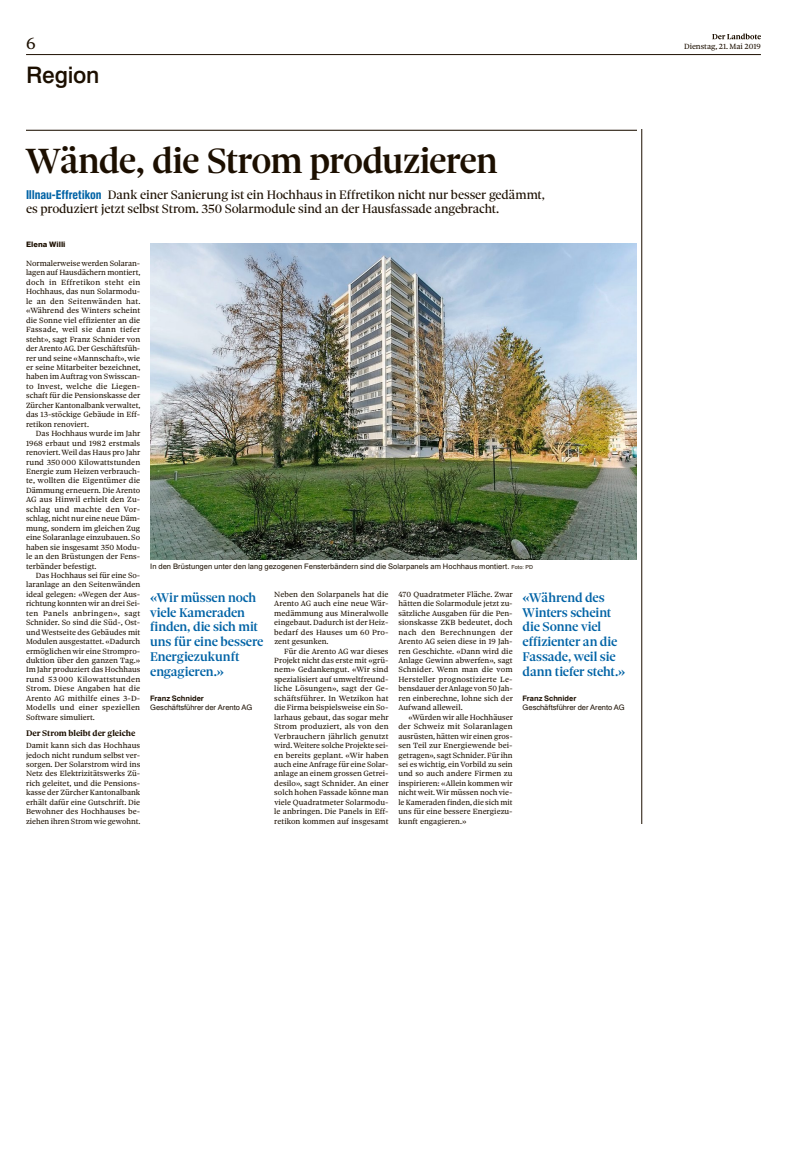
<style>
.page{position:relative;width:787px;height:1166px;background:#fff}
.page>*{position:absolute;margin:0;border:0;box-sizing:border-box;transform-origin:0 0}
.t1{font:37.62px "Sole Serif Headline Medium OV BALGHH";letter-spacing:-.025em;color:#1c0f00}
.t2{font:22.75px "Newhouse DT Medium OV BALGHB";letter-spacing:-.01em;color:#1c0f00}
.t3{font:17.5px "Sole Serif Text Regular OV BALGHA";color:#1c0f00}
.t4{font:13.56px/14.9px "Sole Serif Headline Medium OV BALGHH";letter-spacing:-.015em;color:#0063a6}
.t5{font:13.12px/14px "Sole Serif Headline Regular OV BALGHK";letter-spacing:-.01em;color:#1c0f00}
.t6{font:8.75px "Sole Serif Text Bold OV BALGHF";letter-spacing:-.005em;color:#1c0f00}
.t7{font:8.05px/9.5px "Sole Serif Text Regular OV BALGHA";letter-spacing:.005em;color:#1c0f00;text-align:justify}
.t8{font:7.52px "Newhouse DT Regular OV BALGHI";letter-spacing:.01em;color:#1c0f00}
.t9{font:7.52px "Newhouse DT Bold OV BALGHL";color:#1c0f00}
.t10{font:7.52px "Newhouse DT Extra Bold OV BALGHJ";color:#1c0f00}
.s1{font-family:"Newhouse DT Cond Ext Bold OV BALGHE";font-size:12.25px;color:#0063a6}
.s2{font-size:5.42px}
</style>
<div class="page">
<hr style="left:26px;top:54px;width:734px;height:1px;background:#1c0f00">
<svg style="left:712px;top:34px;width:48px;height:5px"></svg>
<hr style="left:641px;top:130px;width:1px;height:694px;background:#1c0f00">
<hr style="left:26px;top:130px;width:610px;height:1px;background:#1c0f00">
<img style="left:150px;top:243px;width:486px;height:316px">
<h3 class="t3" style="left:26px;top:32px;width:11px">6</h3>
<p class="t7" style="left:684px;top:41px;width:78px">Dienstag, 21. Mai 2019</p>
<h2 class="t2" style="left:26px;top:61px;width:75px">Region</h2>
<h1 class="t1" style="left:26px;top:138px;width:473px">Wände, die Strom produzieren</h1>
<h3 class="t5" style="left:26px;top:188px;width:520px"><span class="s1">Illnau-Effretikon</span> Dank einer Sanierung ist ein Hochhaus in Effretikon nicht nur besser gedämmt, es produziert jetzt selbst Strom. 350 Solarmodule sind an der Hausfassade angebracht.</h3>
<p class="t10" style="left:26px;top:240px;width:41px">Elena Willi</p>
<p class="t7" style="left:26px;top:258px;width:116px">Normalerweise werden Solaran&shy;lagen auf Hausdächern montiert, doch in Effretikon steht ein Hochhaus, das nun Solarmodu&shy;le an den Seitenwänden hat. «Während des Winters scheint die Sonne viel effizienter an die Fassade, weil sie dann tiefer steht», sagt Franz Schnider von derArentoAG. Der Geschäftsfüh&shy;rer und seine «Mannschaft»,wie er seine Mitarbeiter bezeichnet, haben im Auftrag von Swisscan&shy;to Invest, welche die Liegen&shy;schaft für die Pensionskasse der Zürcher Kantonalbank verwaltet, das 13-stöckige Gebäude in Eff&shy;retikon renoviert.</p>
<p class="t7" style="left:26px;top:429px;width:116px;text-indent:10px">Das Hochhaus wurde im Jahr 1968 erbaut und 1982 erstmals renoviert.Weil das Haus pro Jahr rund 350 000 Kilowattstunden Energie zum Heizen verbrauch&shy;te, wollten die Eigentümer die Dämmung erneuern. Die Arento AG aus Hinwil erhielt den Zu&shy;schlag und machte den Vor&shy;schlag, nicht nur eine neue Däm&shy;mung, sondern im gleichen Zug eine Solaranlage einzubauen. So haben sie insgesamt 350 Modu&shy;le an den Brüstungen der Fens&shy;terbänder befestigt.</p>
<p class="t7" style="left:26px;top:570px;width:116px;text-indent:10px">Das Hochhaus sei für eine So&shy;laranlage an den Seitenwänden ideal gelegen: «Wegen der Aus&shy;richtung konnten wir an drei Sei&shy;ten Panels anbringen», sagt Schnider. So sind die Süd-, Ost&shy;undWestseite des Gebäudes mit Modulen ausgestattet. «Dadurch ermöglichen wir eine Strompro&shy;duktion über den ganzen Tag.» Im Jahr produziert das Hochhaus rund 53 000 Kilowattstunden Strom. Diese Angaben hat die Arento AG mithilfe eines 3-D-Modells und einer speziellen Software simuliert.</p>
<p class="t6" style="left:26px;top:727px;width:111px">Der Strom bleibt der gleiche</p>
<p class="t7" style="left:26px;top:740px;width:116px">Damit kann sich das Hochhaus jedoch nicht rundum selbst ver&shy;sorgen. Der Solarstrom wird ins Netz des Elektrizitätswerks Zü&shy;rich geleitet, und die Pensions&shy;kasse der Zürcher Kantonalbank erhält dafür eine Gutschrift. Die Bewohner des Hochhauses be&shy;ziehen ihren Strom wie gewohnt.</p>
<p class="t8" style="left:150px;top:561px;width:384px">In den Brüstungen unter den lang gezogenen Fensterbändern sind die Solarpanels am Hochhaus montiert. <span class="s2">Foto: PD</span></p>
<h3 class="t4" style="left:522px;top:589px;width:104px">«Während des<br>Winters scheint die Sonne viel effizienter an die<br>Fassade, weil sie dann tiefer steht.»</h3>
<p class="t9" style="left:522px;top:694px;width:55px">Franz Schnider</p>
<p class="t8" style="left:522px;top:703px;width:104px">Geschäftsführer der Arento AG</p>
<p class="t7" style="left:398px;top:589px;width:116px">470 Quadratmeter Fläche. Zwar hätten die Solarmodule jetzt zu&shy;sätzliche Ausgaben für die Pen&shy;sionskasse ZKB bedeutet, doch nach den Berechnungen der Arento AG seien diese in 19 Jah&shy;ren Geschichte. «Dann wird die Anlage Gewinn abwerfen», sagt Schnider. Wenn man die vom Hersteller prognostizierte Le&shy;bensdauer derAnlage von 50 Jah&shy;ren einberechne, lohne sich der Aufwand alleweil.</p>
<p class="t7" style="left:398px;top:712px;width:116px;text-indent:10px">«Würden wir alle Hochhäuser der Schweiz mit Solaranlagen ausrüsten, hätten wir einen gros&shy;sen Teil zur Energiewende bei&shy;getragen», sagt Schnider. Für ihn sei es wichtig, einVorbild zu sein und so auch andere Firmen zu inspirieren: «Allein kommen wir nicht weit.Wir müssen noch vie&shy;le Kameraden finden, die sich mit uns für eine bessere Energiezu&shy;kunft engagieren.»</p>
<p class="t7" style="left:274px;top:589px;width:116px">Neben den Solarpanels hat die Arento AG auch eine neue Wär&shy;medämmung aus Mineralwolle eingebaut. Dadurch ist der Heiz&shy;bedarf des Hauses um 60 Pro&shy;zent gesunken.</p>
<p class="t7" style="left:274px;top:646px;width:116px;text-indent:10px">Für die Arento AG war dieses Projekt nicht das erste mit «grü&shy;nem» Gedankengut. «Wir sind spezialisiert auf umweltfreund&shy;liche Lösungen», sagt der Ge&shy;schäftsführer. In Wetzikon hat die Firma beispielsweise ein So&shy;larhaus gebaut, das sogar mehr Strom produziert, als von den Verbrauchern jährlich genutzt wird.Weitere solche Projekte sei&shy;en bereits geplant. «Wir haben auch eine Anfrage für eine Solar&shy;anlage an einem grossen Getrei&shy;desilo», sagt Schnider. An einer solch hohen Fassade könne man viele Quadratmeter Solarmodu&shy;le anbringen. Die Panels in Eff&shy;retikon kommen auf insgesamt</p>
<h3 class="t4" style="left:150px;top:589px;width:115px">«Wir müssen noch viele Kameraden finden, die sich mit uns für eine bessere<br>Energiezukunft engagieren.»</h3>
<p class="t9" style="left:150px;top:694px;width:55px">Franz Schnider</p>
<p class="t8" style="left:150px;top:703px;width:103px">Geschäftsführer der Arento AG</p>
</div>
